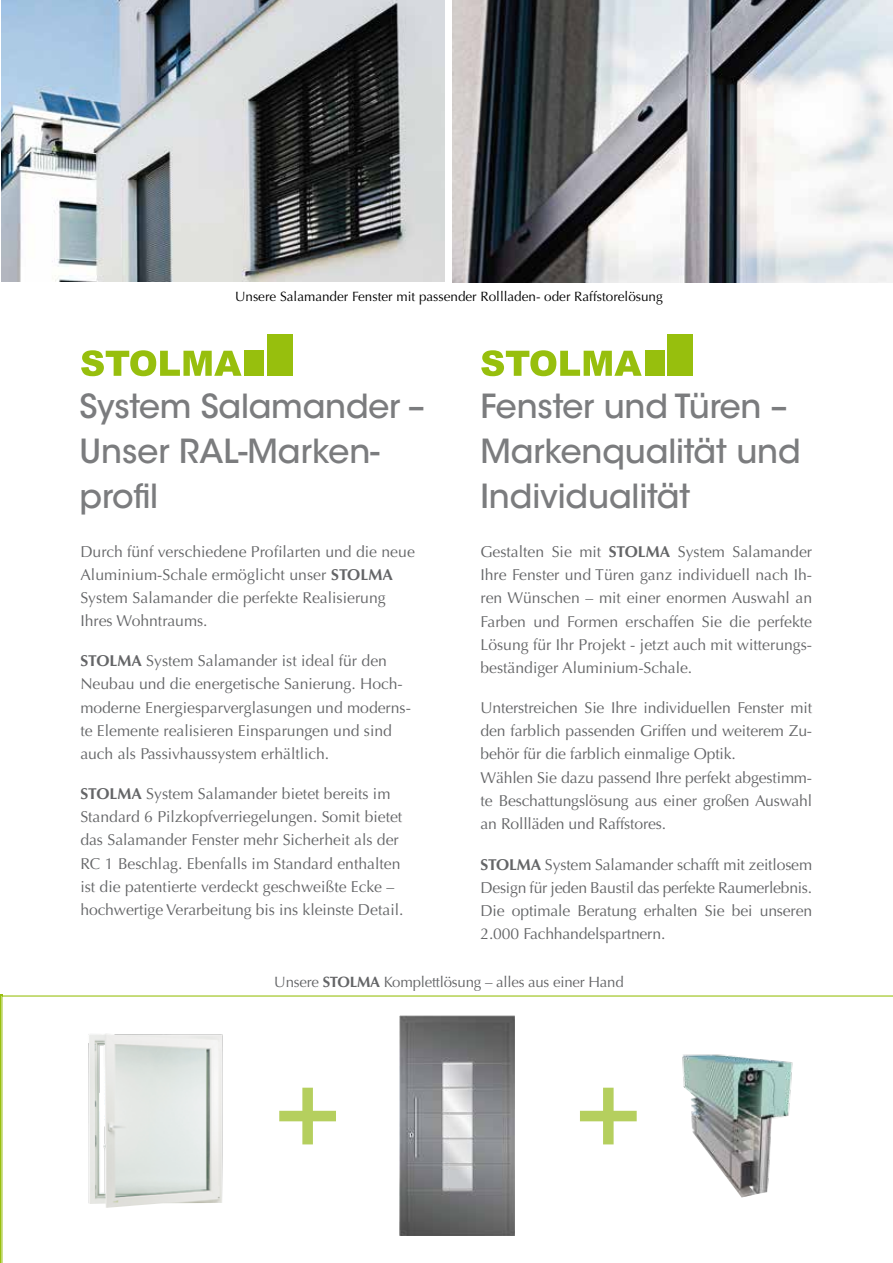
<style>
.page{position:relative;width:893px;height:1263px;background:#fff}
.page>*{position:absolute;margin:0;border:0;box-sizing:border-box;transform-origin:0 0}
.t1{font:700 112.2px "Optima";color:#b5cf5e}
.t2{font:500 33px/45px "ITC Avant Garde Std";letter-spacing:-.005em;color:#7b7c7e}
.t3{font:15.75px/23.2px "Optima";color:#646567}
.t4{font:15px "Optima";letter-spacing:-.015em;color:#646567}
.t5{font:13.5px "Optima";color:#000}
.s1{font-weight:700}
</style>
<div class="page">
<hr style="left:0;top:995px;width:2px;height:268px;background:#97bf0d">
<svg style="left:81px;top:350px;width:161px;height:26px"></svg>
<div style="left:267px;top:334px;width:26px;height:42px;background:#97bf0d"></div>
<div style="left:245px;top:351px;width:19px;height:25px;background:#97bf0d"></div>
<svg style="left:481px;top:350px;width:161px;height:26px"></svg>
<div style="left:667px;top:334px;width:26px;height:42px;background:#97bf0d"></div>
<div style="left:645px;top:351px;width:19px;height:25px;background:#97bf0d"></div>
<svg style="left:1px;top:995px;width:892px;height:268px"></svg>
<img style="left:69px;top:1032px;width:156px;height:176px">
<img style="left:400px;top:1016px;width:114px;height:219px">
<img style="left:668px;top:1046px;width:127px;height:151px">
<img style="left:453px;top:0;width:440px;height:282px">
<img style="left:2px;top:0;width:443px;height:282px">
<p class="t5" style="left:235px;top:289px;width:429px">Unsere Salamander Fenster mit passender Rollladen- oder Raffstorelösung</p>
<h2 class="t2" style="left:80px;top:384px;width:347px">System Salamander –<br>Unser RAL-Marken&shy;profil</h2>
<h2 class="t2" style="left:480px;top:383px;width:322px">Fenster und Türen –<br>Markenqualität und<br>Individualität</h2>
<p class="t3" style="left:80px;top:540px;width:336px">Durch fünf verschiedene Profilarten und die neue Aluminium-Schale ermöglicht unser <span class="s1">STOLMA </span>System Salamander die perfekte Realisierung Ihres Wohntraums.</p>
<p class="t3" style="left:80px;top:649px;width:332px"><span class="s1">STOLMA</span> System Salamander ist ideal für den Neubau und die energetische Sanierung. Hoch&shy;moderne Energiesparverglasungen und moderns&shy;te Elemente realisieren Einsparungen und sind auch als Passivhaussystem erhältlich.</p>
<p class="t3" style="left:80px;top:782px;width:325px"><span class="s1">STOLMA</span> System Salamander bietet bereits im Standard 6 Pilzkopfverriegelungen. Somit bietet das Salamander Fenster mehr Sicherheit als der RC 1 Beschlag. Ebenfalls im Standard enthalten ist die patentierte verdeckt geschweißte Ecke – hochwertige Verarbeitung bis ins kleinste Detail.</p>
<p class="t3" style="left:480px;top:540px;width:333px;text-align:justify">Gestalten Sie mit <span class="s1">STOLMA</span> System Salamander Ihre Fenster und Türen ganz individuell nach Ih&shy;ren Wünschen – mit einer enormen Auswahl an Farben und Formen erschaffen Sie die perfekte Lösung für Ihr Projekt - jetzt auch mit witterungs&shy;beständiger Aluminium-Schale.</p>
<p class="t3" style="left:480px;top:696px;width:333px">Unterstreichen Sie Ihre individuellen Fenster mit den farblich passenden Griffen und weiterem Zu&shy;behör für die farblich einmalige Optik.<br>Wählen Sie dazu passend Ihre perfekt abgestimm&shy;te Beschattungslösung aus einer großen Auswahl an Rollläden und Raffstores.</p>
<p class="t3" style="left:480px;top:853px;width:333px;text-align:justify"><span class="s1">STOLMA</span> System Salamander schafft mit zeitlosem Design für jeden Baustil das perfekte Raumerlebnis.<br>Die optimale Beratung erhalten Sie bei unseren 2.000 Fachhandelspartnern.</p>
<p class="t4" style="left:274px;top:973px;width:351px">Unsere <span class="s1">STOLMA</span> Komplettlösung – alles aus einer Hand</p>
<h1 class="t1" style="left:274px;top:1041px;width:69px">+</h1>
<h1 class="t1" style="left:574px;top:1041px;width:69px">+</h1>
</div>
